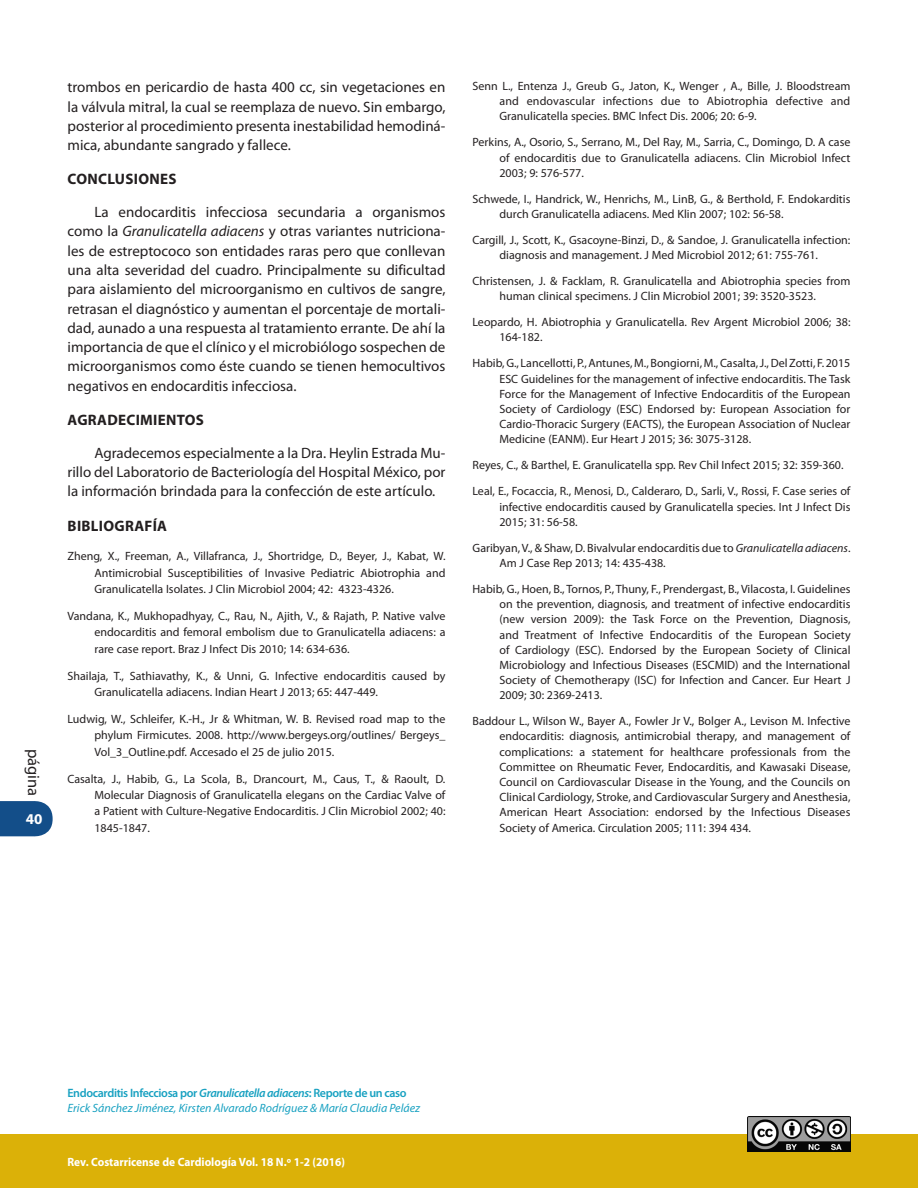
<style>
.page{position:relative;width:918px;height:1188px;background:#fff}
.page>*{position:absolute;margin:0;border:0;box-sizing:border-box;transform-origin:0 0}
.t1{font:16.5px "Myriad Pro";color:#231f20}
._10-Subtítulo_1{font:700 15.15px "Myriad Pro";letter-spacing:.02em;color:#231f20}
._00-Texto_Normal{font:15px/19.4px "Myriad Pro";color:#231f20;text-align:justify}
.t2{font:700 15px "Myriad Pro";color:#fff}
._08_1-Pie_de_página{font:600 12.15px "Myriad Pro";letter-spacing:-.03em;color:#18a1c1}
._14-Referencias{font:12px/15.1px "Myriad Pro";color:#231f20;text-align:justify}
._09_1-Pie_de_página{font:italic 12px "Myriad Pro";color:#18a1c1}
.t3{font:700 12px "Myriad Pro";color:#fff;scale:.95 1}
.s1{font-style:italic}
</style>
<div class="page">
<svg style="left:0;top:801px;width:53px;height:36px;background:#285d93"></svg>
<div style="left:0;top:1134px;width:917px;height:54px;background:#dbb108"></div>
<img style="left:748px;top:1116px;width:102px;height:36px">
<h1 class="t1" style="left:44px;top:749px;width:49px;rotate:90deg">página</h1>
<p class="t2" style="left:26px;top:810px;width:18px">40</p>
<p class="_00-Texto_Normal" style="left:68px;top:77px;width:380px">trombos en pericardio de hasta 400 cc, sin vegetaciones en la válvula mitral, la cual se reemplaza de nuevo. Sin embargo, posterior al procedimiento presenta inestabilidad hemodiná&shy;mica, abundante sangrado y fallece.</p>
<p class="_10-Subtítulo_1" style="left:68px;top:169px;width:110px">CONCLUSIONES</p>
<p class="_00-Texto_Normal" style="left:68px;top:202px;width:380px;text-indent:27px">La endocarditis infecciosa secundaria a organismos como la <span class="s1">Granulicatella adiacens</span> y otras variantes nutriciona&shy;les de estreptococo son entidades raras pero que conllevan una alta severidad del cuadro. Principalmente su dificultad para aislamiento del microorganismo en cultivos de sangre, retrasan el diagnóstico y aumentan el porcentaje de mortali&shy;dad, aunado a una respuesta al tratamiento errante. De ahí la importancia de que el clínico y el microbiólogo sospechen de microorganismos como éste cuando se tienen hemocultivos negativos en endocarditis infecciosa.</p>
<p class="_10-Subtítulo_1" style="left:68px;top:410px;width:138px">AGRADECIMIENTOS</p>
<p class="_00-Texto_Normal" style="left:68px;top:443px;width:380px;text-indent:27px">Agradecemos especialmente a la Dra. Heylin Estrada Mu&shy;rillo del Laboratorio de Bacteriología del Hospital México, por la información brindada para la confección de este artículo.</p>
<p class="_10-Subtítulo_1" style="left:68px;top:516px;width:101px">BIBLIOGRAFÍA</p>
<p class="_14-Referencias" style="left:94px;top:548px;width:353px;line-height:16.4px;text-indent:-27px">Zheng, X., Freeman, A., Villafranca, J., Shortridge, D., Beyer, J., Kabat, W.<br>Antimicrobial Susceptibilities of Invasive Pediatric Abiotrophia and Granulicatella Isolates. J Clin Microbiol 2004; 42: 4323-4326.</p>
<p class="_14-Referencias" style="left:94px;top:608px;width:353px;line-height:16.4px;text-indent:-27px">Vandana, K., Mukhopadhyay, C., Rau, N., Ajith, V., &amp; Rajath, P. Native valve endocarditis and femoral embolism due to Granulicatella adiacens: a rare case report. Braz J Infect Dis 2010; 14: 634-636.</p>
<p class="_14-Referencias" style="left:94px;top:667px;width:352px;line-height:16.4px;text-indent:-27px">Shailaja, T., Sathiavathy, K., &amp; Unni, G. Infective endocarditis caused by<br>Granulicatella adiacens. Indian Heart J 2013; 65: 447-449.</p>
<p class="_14-Referencias" style="left:94px;top:711px;width:353px;line-height:16.4px;text-indent:-27px">Ludwig, W., Schleifer, K.-H., Jr &amp; Whitman, W. B. Revised road map to the phylum Firmicutes. 2008. http://www.bergeys.org/outlines/ Bergeys_ Vol_3_Outline.pdf. Accesado el 25 de julio 2015.</p>
<p class="_14-Referencias" style="left:94px;top:770px;width:353px;line-height:16.4px;text-indent:-27px">Casalta, J., Habib, G., La Scola, B., Drancourt, M., Caus, T., &amp; Raoult, D.<br>Molecular Diagnosis of Granulicatella elegans on the Cardiac Valve of a Patient with Culture-Negative Endocarditis. J Clin Microbiol 2002; 40:<br>1845-1847.</p>
<p class="_14-Referencias" style="left:500px;top:78px;width:352px;text-indent:-27px">Senn L., Entenza J., Greub G., Jaton, K., Wenger , A., Bille, J. Bloodstream and endovascular infections due to Abiotrophia defective and Granulicatella species. BMC Infect Dis. 2006; 20: 6-9.</p>
<p class="_14-Referencias" style="left:500px;top:135px;width:353px;text-indent:-27px">Perkins, A., Osorio, S., Serrano, M., Del Ray, M., Sarria, C., Domingo, D. A case of endocarditis due to Granulicatella adiacens. Clin Microbiol Infect 2003; 9: 576-577.</p>
<p class="_14-Referencias" style="left:500px;top:191px;width:352px;text-indent:-27px">Schwede, I., Handrick, W., Henrichs, M., LinB, G., &amp; Berthold, F. Endokarditis durch Granulicatella adiacens. Med Klin 2007; 102: 56-58.</p>
<p class="_14-Referencias" style="left:472px;top:232px;width:379px;text-align:center">Cargill, J., Scott, K., Gsacoyne-Binzi, D., &amp; Sandoe, J. Granulicatella infection: diagnosis and management. J Med Microbiol 2012; 61: 755-761.</p>
<p class="_14-Referencias" style="left:500px;top:273px;width:353px;text-indent:-27px">Christensen, J. &amp; Facklam, R. Granulicatella and Abiotrophia species from human clinical specimens. J Clin Microbiol 2001; 39: 3520-3523.</p>
<p class="_14-Referencias" style="left:500px;top:314px;width:352px;text-indent:-27px">Leopardo, H. Abiotrophia y Granulicatella. Rev Argent Microbiol 2006; 38:<br>164-182.</p>
<p class="_14-Referencias" style="left:500px;top:356px;width:353px;text-indent:-27px">Habib, G., Lancellotti, P., Antunes, M., Bongiorni, M., Casalta, J., Del Zotti, F. 2015<br>ESC Guidelines for the management of infective endocarditis. The Task Force for the Management of Infective Endocarditis of the European Society of Cardiology (ESC) Endorsed by: European Association for Cardio-Thoracic Surgery (EACTS), the European Association of Nuclear Medicine (EANM). Eur Heart J 2015; 36: 3075-3128.</p>
<p class="_14-Referencias" style="left:472px;top:458px;width:373px">Reyes, C., &amp; Barthel, E. Granulicatella spp. Rev Chil Infect 2015; 32: 359-360.</p>
<p class="_14-Referencias" style="left:500px;top:484px;width:352px;text-indent:-27px">Leal, E., Focaccia, R., Menosi, D., Calderaro, D., Sarli, V., Rossi, F. Case series of infective endocarditis caused by Granulicatella species. Int J Infect Dis 2015; 31: 56-58.</p>
<p class="_14-Referencias" style="left:500px;top:540px;width:353px;text-indent:-27px">Garibyan, V., &amp; Shaw, D. Bivalvular endocarditis due to <span class="s1">Granulicatella adiacens</span>.<br>Am J Case Rep 2013; 14: 435-438.</p>
<p class="_14-Referencias" style="left:500px;top:581px;width:353px;text-indent:-27px">Habib, G., Hoen, B., Tornos, P., Thuny, F., Prendergast, B., Vilacosta, I. Guidelines on the prevention, diagnosis, and treatment of infective endocarditis (new version 2009): the Task Force on the Prevention, Diagnosis, and Treatment of Infective Endocarditis of the European Society of Cardiology (ESC). Endorsed by the European Society of Clinical Microbiology and Infectious Diseases (ESCMID) and the International Society of Chemotherapy (ISC) for Infection and Cancer. Eur Heart J 2009; 30: 2369-2413.</p>
<p class="_14-Referencias" style="left:500px;top:713px;width:353px;text-indent:-27px">Baddour L., Wilson W., Bayer A., Fowler Jr V., Bolger A., Levison M. Infective endocarditis: diagnosis, antimicrobial therapy, and management of complications: a statement for healthcare professionals from the Committee on Rheumatic Fever, Endocarditis, and Kawasaki Disease, Council on Cardiovascular Disease in the Young, and the Councils on Clinical Cardiology, Stroke, and Cardiovascular Surgery and Anesthesia, American Heart Association: endorsed by the Infectious Diseases Society of America. Circulation 2005; 111: 394 434.</p>
<p class="_08_1-Pie_de_página" style="left:68px;top:1085px;width:341px">Endocarditis Infecciosa por <span class="s1">Granulicatella adiacens</span>: Reporte de un caso</p>
<p class="_09_1-Pie_de_página" style="left:68px;top:1101px;width:354px">Erick Sánchez Jiménez, Kirsten Alvarado Rodríguez &amp; María Claudia Peláez</p>
<p class="t3" style="left:68px;top:1154px;width:294px">Rev. Costarricense de Cardiología Vol. 18 N.º 1-2 (2016)</p>
</div>
